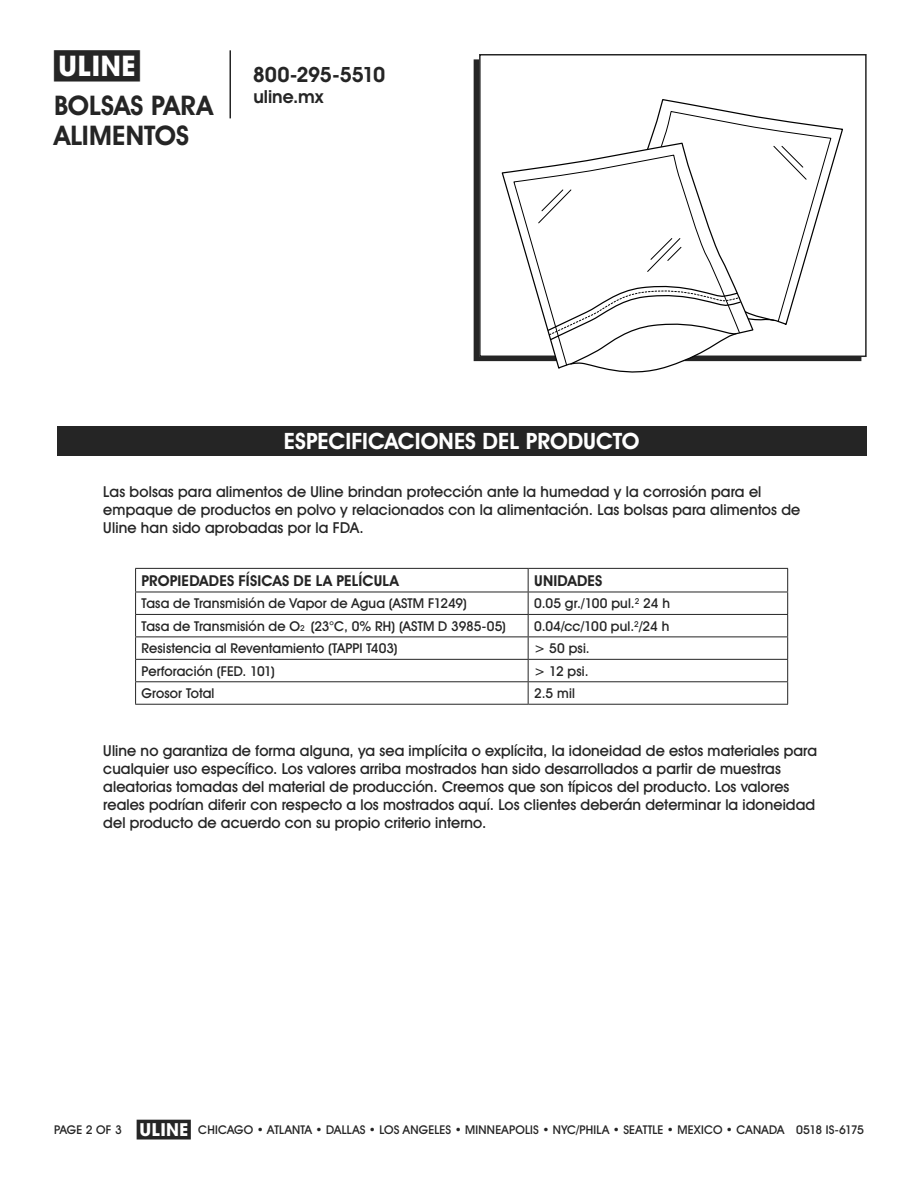
<style>
.page{position:relative;width:918px;height:1188px;background:#fff}
.page>*{position:absolute;margin:0;border:0;box-sizing:border-box;transform-origin:0 0}
.t1{font:700 28.5px "Uline Two Knine";color:#252525}
.t2{font:700 27px/30px "Uline Two Knine";color:#252525}
.t3{font:700 22.5px "Uline Two Knine";color:#fff}
.t4{font:700 21px "Uline Two Knine";letter-spacing:-.02em;color:#252525}
.t5{font:700 18px "Uline Two Knine";color:#252525}
.t6{font:15px/18px "Uline Two Knine";letter-spacing:.005em;color:#252525}
.t7{font:700 15px "Uline Two Knine";letter-spacing:.015em;color:#252525}
.t8{font:13.5px "Uline Two Knine";letter-spacing:.01em;color:#252525}
.t9{font:12px "Uline Two Knine";letter-spacing:.015em;color:#252525}
.t10{font:12px "Uline Two Knine";letter-spacing:-.06em;color:#252525}
.s1{font-size:8.1px}
.s2{font-size:18px}
</style>
<div class="page">
<hr style="left:230px;top:50px;width:1px;height:68px;background:#252525">
<hr style="left:135px;top:568px;width:393px;height:1px;background:#252525">
<hr style="left:528px;top:568px;width:260px;height:1px;background:#252525">
<hr style="left:135px;top:614px;width:393px;height:1px;background:#252525">
<hr style="left:528px;top:614px;width:260px;height:1px;background:#252525">
<hr style="left:135px;top:637px;width:393px;height:1px;background:#252525">
<hr style="left:528px;top:637px;width:260px;height:1px;background:#252525">
<hr style="left:135px;top:659px;width:393px;height:1px;background:#252525">
<hr style="left:528px;top:659px;width:260px;height:1px;background:#252525">
<hr style="left:135px;top:681px;width:393px;height:1px;background:#252525">
<svg style="left:135px;top:569px;width:1px;height:135px"></svg>
<hr style="left:528px;top:681px;width:260px;height:1px;background:#252525">
<svg style="left:528px;top:569px;width:1px;height:135px"></svg>
<svg style="left:787px;top:569px;width:1px;height:135px"></svg>
<hr style="left:135px;top:704px;width:393px;height:1px;background:#252525">
<hr style="left:528px;top:704px;width:260px;height:1px;background:#252525">
<hr style="left:135px;top:592px;width:393px;height:1px;background:#252525">
<hr style="left:528px;top:592px;width:260px;height:1px;background:#252525">
<div style="left:57px;top:426px;width:810px;height:30px;background:#252525"></div>
<div style="left:479px;top:54px;width:388px;height:303px;border:2px solid #252525"></div>
<svg style="left:659px;top:100px;width:184px;height:225px"></svg>
<svg style="left:649px;top:111px;width:182px;height:211px"></svg>
<svg style="left:773px;top:146px;width:34px;height:34px"></svg>
<svg style="left:501px;top:143px;width:253px;height:230px"></svg>
<svg style="left:513px;top:155px;width:227px;height:211px"></svg>
<svg style="left:547px;top:281px;width:228px;height:84px"></svg>
<svg style="left:538px;top:189px;width:33px;height:34px"></svg>
<svg style="left:647px;top:238px;width:35px;height:34px"></svg>
<h1 class="t1" style="left:54px;top:49px;width:87px">π</h1>
<h2 class="t2" style="left:54px;top:90px;width:161px">BOLSAS PARA<br>ALIMENTOS</h2>
<h3 class="t4" style="left:253px;top:62px;width:134px">800-295-5510</h3>
<p class="t5" style="left:253px;top:86px;width:71px">uline.mx</p>
<h3 class="t3" style="left:284px;top:427px;width:357px">ESPECIFICACIONES DEL PRODUCTO</h3>
<p class="t6" style="left:103px;top:483px;width:699px">Las bolsas para alimentos de Uline brindan protección ante la humedad y la corrosión para el empaque de productos en polvo y relacionados con la alimentación. Las bolsas para alimentos de<br>Uline han sido aprobadas por la FDA.</p>
<p class="t7" style="left:142px;top:572px;width:259px">PROPIEDADES FÍSICAS DE LA PELÍCULA</p>
<p class="t7" style="left:534px;top:572px;width:70px">UNIDADES</p>
<p class="t8" style="left:142px;top:595px;width:327px">Tasa de Transmisión de Vapor de Agua (ASTM F1249)</p>
<p class="t8" style="left:534px;top:595px;width:137px">0.05 gr./100 pul.<sup>2</sup> 24 h</p>
<p class="t8" style="left:142px;top:618px;width:366px">Tasa de Transmisión de O<span class="s1">2</span> (23°C, 0% RH) (ASTM D 3985-05)</p>
<p class="t8" style="left:534px;top:618px;width:137px">0.04/cc/100 pul.<sup>2</sup>/24 h</p>
<p class="t8" style="left:142px;top:640px;width:258px">Resistencia al Reventamiento (TAPPI T403)</p>
<p class="t8" style="left:534px;top:640px;width:57px">&gt; 50 psi.</p>
<p class="t8" style="left:142px;top:663px;width:135px">Perforación (FED. 101)</p>
<p class="t8" style="left:534px;top:663px;width:56px">&gt; 12 psi.</p>
<p class="t8" style="left:142px;top:685px;width:74px">Grosor Total</p>
<p class="t8" style="left:534px;top:685px;width:42px">2.5 mil</p>
<p class="t6" style="left:103px;top:742px;width:715px">Uline no garantiza de forma alguna, ya sea implícita o explícita, la idoneidad de estos materiales para cualquier uso específico. Los valores arriba mostrados han sido desarrollados a partir de muestras aleatorias tomadas del material de producción. Creemos que son típicos del producto. Los valores reales podrían diferir con respecto a los mostrados aquí. Los clientes deberán determinar la idoneidad del producto de acuerdo con su propio criterio interno.</p>
<p class="t9" style="left:137px;top:1122px;width:649px"><span class="s2">π</span> CHICAGO • ATLANTA • DALLAS • LOS ANGELES • MINNEAPOLIS • NYC/PHILA • SEATTLE • MEXICO • CANADA</p>
<p class="t9" style="left:54px;top:1122px;width:69px">PAGE 2 OF 3</p>
<p class="t10" style="left:796px;top:1122px;width:69px">0518 IS-6175</p>
</div>
